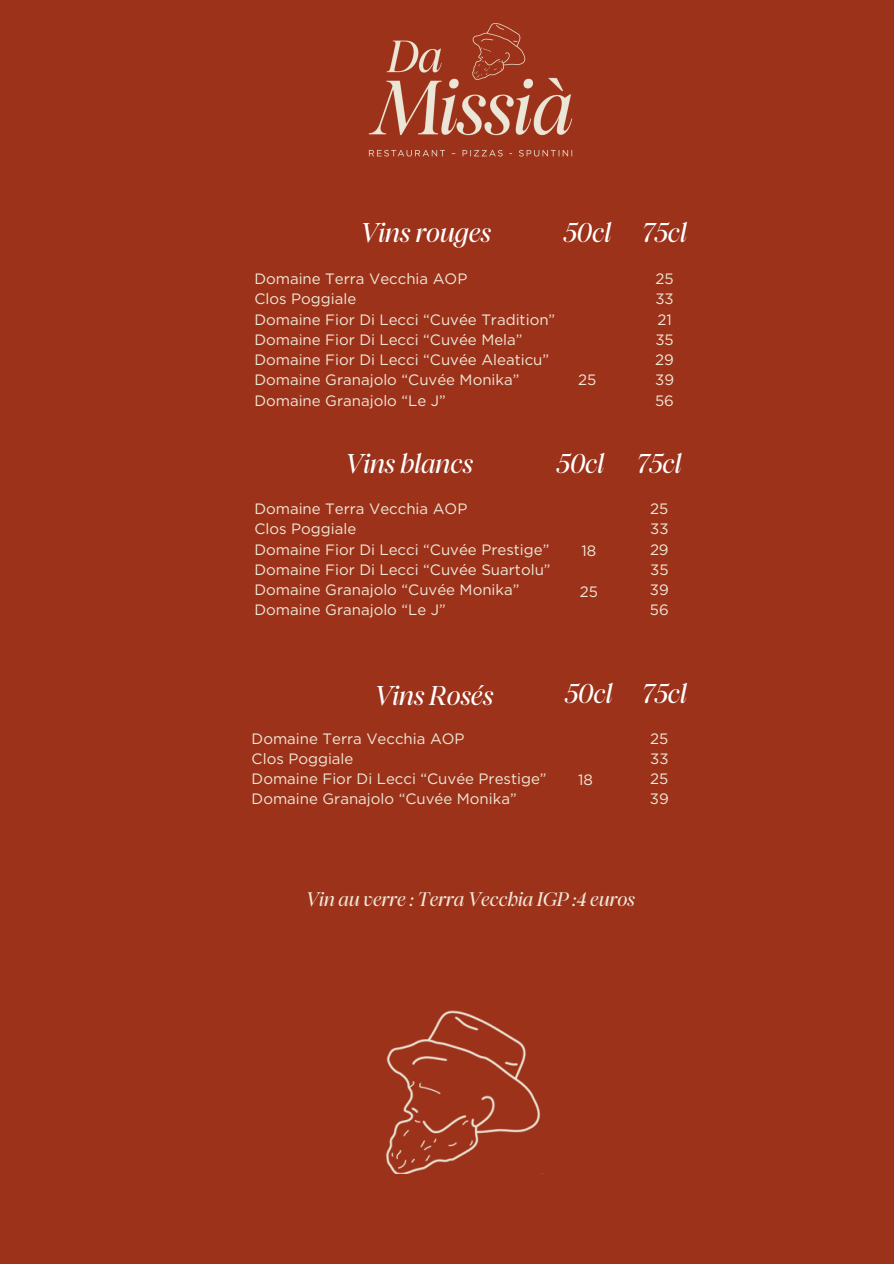
<style>
.page{position:relative;width:894px;height:1264px;background:#fff}
.page>*{position:absolute;margin:0;border:0;box-sizing:border-box;transform-origin:0 0}
.t1{font:italic 27px "PP Pangaia";color:#fff}
.t2{font:italic 19.5px "PP Pangaia";color:#efe9d7}
.t3{font:15px "Gotham";color:#efe9d7}
</style>
<div class="page">
<div style="left:0;top:0;width:893px;height:1263px;background:#9d321b"></div>
<img style="left:368px;top:23px;width:205px;height:134px">
<img style="left:386px;top:1010px;width:155px;height:163px">
<p class="t1" style="left:360px;top:221px;width:132px">Vins rouges</p>
<h1 class="t3" style="left:254px;top:270px;width:214px">Domaine Terra Vecchia AOP</h1>
<h1 class="t3" style="left:254px;top:290px;width:103px">Clos Poggiale</h1>
<p class="t3" style="left:254px;top:310px;width:302px">Domaine Fior Di Lecci “Cuvée Tradition”</p>
<p class="t3" style="left:254px;top:330px;width:270px">Domaine Fior Di Lecci “Cuvée Mela”</p>
<p class="t3" style="left:254px;top:351px;width:296px">Domaine Fior Di Lecci “Cuvée Aleaticu”</p>
<p class="t3" style="left:254px;top:371px;width:266px">Domaine Granajolo “Cuvée Monika”</p>
<p class="t3" style="left:254px;top:391px;width:193px">Domaine Granajolo “Le J”</p>
<p class="t1" style="left:563px;top:221px;width:49px">50cl</p>
<p class="t1" style="left:642px;top:221px;width:46px">75cl</p>
<p class="t3" style="left:578px;top:371px;width:20px">25</p>
<p class="t3" style="left:655px;top:270px;width:20px">25</p>
<h1 class="t3" style="left:655px;top:290px;width:20px">33</h1>
<p class="t3" style="left:657px;top:310px;width:16px">21</p>
<p class="t3" style="left:655px;top:330px;width:20px">35</p>
<h1 class="t3" style="left:655px;top:351px;width:20px">29</h1>
<p class="t3" style="left:655px;top:371px;width:20px">39</p>
<p class="t3" style="left:655px;top:391px;width:20px">56</p>
<h1 class="t1" style="left:345px;top:453px;width:129px">Vins blancs</h1>
<h1 class="t3" style="left:254px;top:499px;width:214px">Domaine Terra Vecchia AOP</h1>
<p class="t3" style="left:254px;top:520px;width:103px">Clos Poggiale</p>
<p class="t3" style="left:254px;top:540px;width:296px">Domaine Fior Di Lecci “Cuvée Prestige”</p>
<p class="t3" style="left:254px;top:560px;width:297px">Domaine Fior Di Lecci “Cuvée Suartolu”</p>
<p class="t3" style="left:254px;top:580px;width:266px">Domaine Granajolo “Cuvée Monika”</p>
<p class="t3" style="left:254px;top:601px;width:193px">Domaine Granajolo “Le J”</p>
<p class="t1" style="left:556px;top:453px;width:49px">50cl</p>
<p class="t1" style="left:637px;top:453px;width:46px">75cl</p>
<p class="t3" style="left:650px;top:499px;width:20px">25</p>
<p class="t3" style="left:650px;top:520px;width:20px">33</p>
<p class="t3" style="left:649px;top:540px;width:20px">29</p>
<h1 class="t3" style="left:650px;top:560px;width:20px">35</h1>
<p class="t3" style="left:649px;top:580px;width:20px">39</p>
<p class="t3" style="left:649px;top:601px;width:20px">56</p>
<p class="t3" style="left:581px;top:541px;width:16px">18</p>
<p class="t3" style="left:579px;top:582px;width:20px">25</p>
<p class="t1" style="left:374px;top:684px;width:120px">Vins Rosés</p>
<p class="t3" style="left:251px;top:729px;width:214px">Domaine Terra Vecchia AOP</p>
<p class="t3" style="left:251px;top:749px;width:103px">Clos Poggiale</p>
<h2 class="t3" style="left:251px;top:769px;width:296px">Domaine Fior Di Lecci “Cuvée Prestige”</h2>
<h1 class="t3" style="left:251px;top:790px;width:266px">Domaine Granajolo “Cuvée Monika”</h1>
<p class="t1" style="left:565px;top:682px;width:49px">50cl</p>
<h1 class="t1" style="left:642px;top:682px;width:46px">75cl</h1>
<p class="t3" style="left:578px;top:770px;width:16px">18</p>
<p class="t3" style="left:650px;top:729px;width:20px">25</p>
<p class="t3" style="left:650px;top:749px;width:20px">33</p>
<p class="t3" style="left:650px;top:769px;width:20px">25</p>
<p class="t3" style="left:649px;top:790px;width:20px">39</p>
<p class="t2" style="left:306px;top:891px;width:330px">Vin au verre : Terra Vecchia IGP :4 euros</p>
</div>
